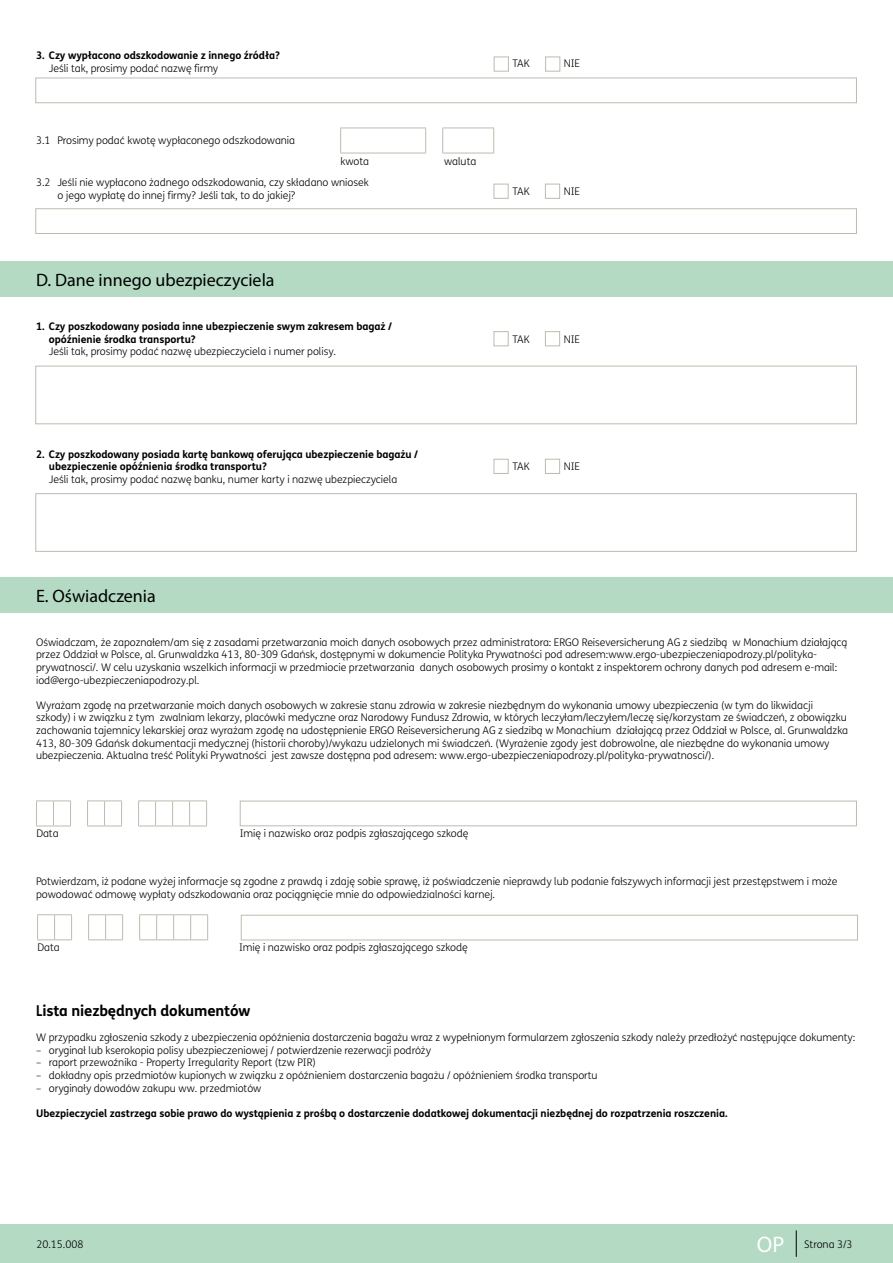
<style>
.page{position:relative;width:893px;height:1263px;background:#fff}
.page>*{position:absolute;margin:0;border:0;box-sizing:border-box;transform-origin:0 0}
.t1{font:18px "Myriad Pro";color:#000}
.t2{font:700 15px "FS Me";letter-spacing:-.01em;color:#000;scale:.83 1}
.t3{font:300 10.5px/12.6px "FS Me";letter-spacing:-.005em;color:#000}
.t4{font:700 10.5px/12.6px "FS Me";letter-spacing:-.005em;color:#000}
.s1{font-family:"Myriad Pro";font-weight:400;font-size:22.5px;color:#fff}
</style>
<div class="page">
<div style="left:0;top:1225px;width:893px;height:38px;background:#b4dac3"></div>
<svg style="left:796px;top:1230px;width:1px;height:27px"></svg>
<div style="left:0;top:262px;width:893px;height:35px;background:#b4dac3"></div>
<div style="left:35px;top:78px;width:822px;height:25px;background:#fff;border:1px solid #bebbaf"></div>
<div style="left:35px;top:366px;width:822px;height:58px;background:#fff;border:1px solid #bebbaf"></div>
<div style="left:35px;top:493px;width:822px;height:59px;background:#fff;border:1px solid #bebbaf"></div>
<div style="left:35px;top:208px;width:822px;height:26px;background:#fff;border:1px solid #bebbaf"></div>
<hr style="left:340px;top:153px;width:86px;height:1px;background:#bebbaf">
<svg style="left:340px;top:128px;width:154px;height:25px"></svg>
<hr style="left:442px;top:153px;width:52px;height:1px;background:#bebbaf">
<svg style="left:36px;top:800px;width:171px;height:27px"></svg>
<div style="left:240px;top:801px;width:617px;height:25px;background:#fff;border:1px solid #bebbaf"></div>
<svg style="left:37px;top:914px;width:171px;height:26px"></svg>
<div style="left:241px;top:915px;width:617px;height:25px;background:#fff;border:1px solid #bebbaf"></div>
<div style="left:0;top:577px;width:893px;height:35px;background:#b4dac3"></div>
<svg style="left:493px;top:56px;width:16px;height:16px"></svg>
<div style="left:494px;top:57px;width:15px;height:15px;background:#fff;border:1px solid #bebbaf"></div>
<div style="left:544px;top:55px;width:17px;height:18px;background:#dad8d1"></div>
<div style="left:545px;top:57px;width:15px;height:15px;background:#fff;border:1px solid #bebbaf"></div>
<div style="left:492px;top:182px;width:18px;height:18px;background:#e3e2dd"></div>
<div style="left:494px;top:184px;width:15px;height:15px;background:#fff;border:1px solid #bebbaf"></div>
<div style="left:544px;top:182px;width:17px;height:18px;background:#e3e2dd"></div>
<div style="left:545px;top:184px;width:15px;height:15px;background:#fff;border:1px solid #bebbaf"></div>
<div style="left:492px;top:330px;width:18px;height:17px;background:#dbdad3"></div>
<div style="left:494px;top:331px;width:15px;height:15px;background:#fff;border:1px solid #bebbaf"></div>
<svg style="left:545px;top:331px;width:16px;height:16px"></svg>
<div style="left:545px;top:331px;width:15px;height:15px;background:#fff;border:1px solid #bebbaf"></div>
<div style="left:492px;top:458px;width:18px;height:17px;background:#dbdad3"></div>
<div style="left:494px;top:459px;width:15px;height:15px;background:#fff;border:1px solid #bebbaf"></div>
<svg style="left:545px;top:458px;width:16px;height:16px"></svg>
<div style="left:545px;top:459px;width:15px;height:15px;background:#fff;border:1px solid #bebbaf"></div>
<p class="t4" style="left:36px;top:48px;width:245px">3. Czy wypłacono odszkodowanie z innego źródła?</p>
<p class="t3" style="left:49px;top:61px;width:171px">Jeśli tak, prosimy podać nazwę firmy</p>
<p class="t3" style="left:36px;top:134px;width:260px">3.1 Prosimy podać kwotę wypłaconego odszkodowania</p>
<p class="t3" style="left:57px;top:176px;width:313px;text-indent:-21px">3.2 Jeśli nie wypłacono żadnego odszkodowania, czy składano wniosek o jego wypłatę do innej firmy? Jeśli tak, to do jakiej?</p>
<p class="t3" style="left:340px;top:154px;width:30px">kwota</p>
<p class="t3" style="left:444px;top:154px;width:34px">waluta</p>
<h1 class="t1" style="left:36px;top:269px;width:240px">D. Dane innego ubezpieczyciela</h1>
<p class="t4" style="left:49px;top:319px;width:344px;text-indent:-13px">1. Czy poszkodowany posiada inne ubezpieczenie swym zakresem bagaż / opóźnienie środka transportu?</p>
<p class="t3" style="left:49px;top:345px;width:289px">Jeśli tak, prosimy podać nazwę ubezpieczyciela i numer polisy.</p>
<p class="t4" style="left:49px;top:447px;width:371px;text-indent:-13px">2. Czy poszkodowany posiada kartę bankową oferująca ubezpieczenie bagażu / ubezpieczenie opóźnienia środka transportu?</p>
<p class="t3" style="left:49px;top:472px;width:350px">Jeśli tak, prosimy podać nazwę banku, numer karty i nazwę ubezpieczyciela</p>
<p class="t3" style="left:512px;top:57px;width:19px">TAK</p>
<p class="t3" style="left:564px;top:57px;width:18px">NIE</p>
<p class="t3" style="left:512px;top:185px;width:19px">TAK</p>
<p class="t3" style="left:564px;top:185px;width:18px">NIE</p>
<p class="t3" style="left:512px;top:332px;width:19px">TAK</p>
<p class="t3" style="left:564px;top:332px;width:18px">NIE</p>
<p class="t3" style="left:512px;top:460px;width:19px">TAK</p>
<p class="t3" style="left:564px;top:460px;width:18px">NIE</p>
<h1 class="t1" style="left:36px;top:584px;width:121px">E. Oświadczenia</h1>
<p class="t3" style="left:36px;top:635px;width:813px">Oświadczam, że zapoznałem/am się z zasadami przetwarzania moich danych osobowych przez administratora: ERGO Reiseversicherung AG z siedzibą w Monachium działającą przez Oddział w Polsce, al. Grunwaldzka 413, 80-309 Gdańsk, dostępnymi w dokumencie Polityka Prywatności pod adresem:www.ergo-ubezpieczeniapodrozy.pl/polityka&shy;prywatnosci/. W celu uzyskania wszelkich informacji w przedmiocie przetwarzania danych osobowych prosimy o kontakt z inspektorem ochrony danych pod adresem e-mail: iod@ergo-ubezpieczeniapodrozy.pl.</p>
<p class="t3" style="left:36px;top:698px;width:813px">Wyrażam zgodę na przetwarzanie moich danych osobowych w zakresie stanu zdrowia w zakresie niezbędnym do wykonania umowy ubezpieczenia (w tym do likwidacji szkody) i w związku z tym zwalniam lekarzy, placówki medyczne oraz Narodowy Fundusz Zdrowia, w których leczyłam/leczyłem/leczę się/korzystam ze świadczeń, z obowiązku zachowania tajemnicy lekarskiej oraz wyrażam zgodę na udostępnienie ERGO Reiseversicherung AG z siedzibą w Monachium działającą przez Oddział w Polsce, al. Grunwaldzka 413, 80-309 Gdańsk dokumentacji medycznej (historii choroby)/wykazu udzielonych mi świadczeń. (Wyrażenie zgody jest dobrowolne, ale niezbędne do wykonania umowy ubezpieczenia. Aktualna treść Polityki Prywatności jest zawsze dostępna pod adresem: www.ergo-ubezpieczeniapodrozy.pl/polityka-prywatnosci/).</p>
<p class="t3" style="left:36px;top:827px;width:24px">Data</p>
<p class="t3" style="left:240px;top:827px;width:230px">Imię i nazwisko oraz podpis zgłaszającego szkodę</p>
<p class="t3" style="left:36px;top:875px;width:803px">Potwierdzam, iż podane wyżej informacje są zgodne z prawdą i zdaję sobie sprawę, iż poświadczenie nieprawdy lub podanie fałszywych informacji jest przestępstwem i może powodować odmowę wypłaty odszkodowania oraz pociągnięcie mnie do odpowiedzialności karnej.</p>
<p class="t3" style="left:37px;top:941px;width:24px">Data</p>
<p class="t3" style="left:239px;top:941px;width:230px">Imię i nazwisko oraz podpis zgłaszającego szkodę</p>
<h2 class="t2" style="left:36px;top:999px;width:260px">Lista niezbędnych dokumentów</h2>
<p class="t3" style="left:36px;top:1031px;width:821px">W przypadku zgłoszenia szkody z ubezpieczenia opóźnienia dostarczenia bagażu wraz z wypełnionym formularzem zgłoszenia szkody należy przedłożyć następujące dokumenty:</p>
<p class="t3" style="left:36px;top:1043px;width:396px">– oryginał lub kserokopia polisy ubezpieczeniowej / potwierdzenie rezerwacji podróży</p>
<p class="t3" style="left:36px;top:1056px;width:281px">– raport przewoźnika - Property Irregularity Report (tzw PIR)</p>
<p class="t3" style="left:36px;top:1069px;width:563px">– dokładny opis przedmiotów kupionych w związku z opóźnieniem dostarczenia bagażu / opóźnieniem środka transportu</p>
<p class="t3" style="left:36px;top:1081px;width:227px">– oryginały dowodów zakupu ww. przedmiotów</p>
<p class="t4" style="left:36px;top:1106px;width:693px">Ubezpieczyciel zastrzega sobie prawo do wystąpienia z prośbą o dostarczenie dodatkowej dokumentacji niezbędnej do rozpatrzenia roszczenia.</p>
<p class="t3" style="left:37px;top:1237px;width:48px">20.15.008</p>
<p class="t3" style="left:757px;top:1237px;width:97px"><span class="s1">OP</span> Strona 3/3</p>
</div>
